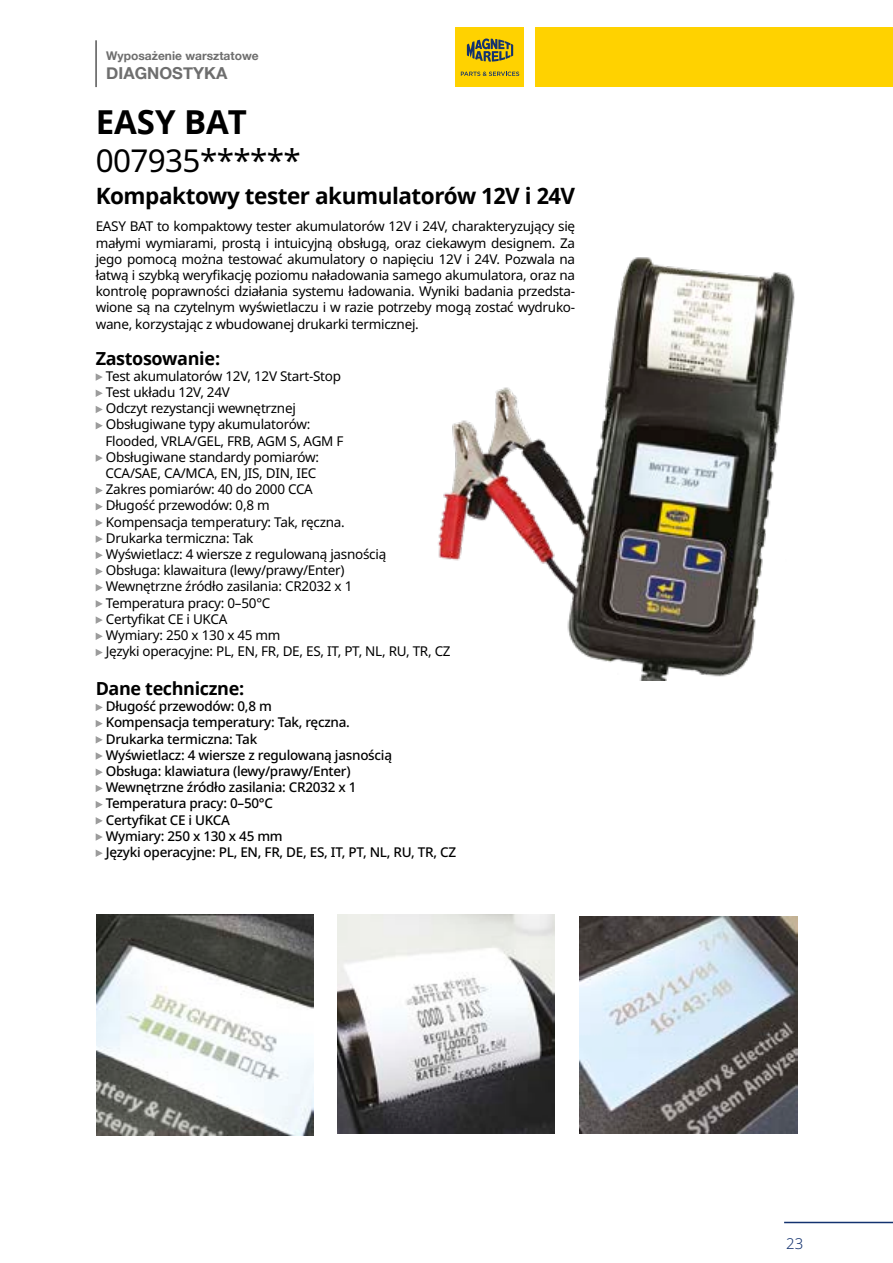
<style>
.page{position:relative;width:893px;height:1263px;background:#fff}
.page>*{position:absolute;margin:0;border:0;box-sizing:border-box;transform-origin:0 0}
.t1{font:700 33px "Noto Sans";color:#000}
.t2{font:31.5px "Noto Sans";letter-spacing:-.02em;color:#000}
.t3{font:700 22.5px "Noto Sans";letter-spacing:-.02em;color:#000}
.t4{font:700 18px "Noto Sans";letter-spacing:-.02em;color:#000}
.t5{font:700 16.5px "Helvetica Neue";color:#6e6e6e}
.t6{font:300 15px "Noto Sans";color:#13326f}
.t7{font:13.5px/16.2px "Noto Sans";letter-spacing:-.02em;color:#000;text-align:justify}
.t8{font:500 13.5px "Noto Sans";letter-spacing:-.02em;color:#000}
.t9{font:700 12px "Helvetica Neue";color:#6e6e6e}
</style>
<div class="page">
<img style="left:438px;top:257px;width:357px;height:423px">
<div style="left:536px;top:27px;width:357px;height:60px;background:#ffd200"></div>
<div style="left:455px;top:27px;width:69px;height:60px;background:#ffd200"></div>
<svg style="left:467px;top:38px;width:46px;height:24px"></svg>
<svg style="left:461px;top:72px;width:58px;height:4px"></svg>
<img style="left:96px;top:914px;width:218px;height:222px">
<img style="left:338px;top:914px;width:217px;height:220px">
<img style="left:580px;top:916px;width:218px;height:218px">
<hr style="left:784px;top:1222px;width:109px;height:1px;background:#13326f">
<svg style="left:96px;top:373px;width:7px;height:8px"></svg>
<svg style="left:96px;top:390px;width:7px;height:7px"></svg>
<svg style="left:96px;top:406px;width:7px;height:7px"></svg>
<svg style="left:96px;top:422px;width:7px;height:7px"></svg>
<svg style="left:96px;top:454px;width:7px;height:8px"></svg>
<svg style="left:96px;top:487px;width:7px;height:7px"></svg>
<svg style="left:96px;top:503px;width:7px;height:7px"></svg>
<svg style="left:96px;top:519px;width:7px;height:8px"></svg>
<svg style="left:96px;top:535px;width:7px;height:8px"></svg>
<svg style="left:96px;top:552px;width:7px;height:7px"></svg>
<svg style="left:96px;top:568px;width:7px;height:7px"></svg>
<svg style="left:96px;top:584px;width:7px;height:7px"></svg>
<svg style="left:96px;top:600px;width:7px;height:8px"></svg>
<svg style="left:96px;top:616px;width:7px;height:8px"></svg>
<svg style="left:96px;top:633px;width:7px;height:7px"></svg>
<svg style="left:96px;top:649px;width:7px;height:7px"></svg>
<svg style="left:96px;top:704px;width:7px;height:7px"></svg>
<svg style="left:96px;top:720px;width:7px;height:7px"></svg>
<svg style="left:96px;top:736px;width:7px;height:7px"></svg>
<svg style="left:96px;top:752px;width:7px;height:8px"></svg>
<svg style="left:96px;top:769px;width:7px;height:7px"></svg>
<svg style="left:96px;top:785px;width:7px;height:7px"></svg>
<svg style="left:96px;top:801px;width:7px;height:7px"></svg>
<svg style="left:96px;top:817px;width:7px;height:7px"></svg>
<svg style="left:96px;top:833px;width:7px;height:8px"></svg>
<svg style="left:96px;top:850px;width:7px;height:7px"></svg>
<hr style="left:96px;top:40px;width:1px;height:47px;background:#000">
<p class="t9" style="left:106px;top:46px;width:154px">Wyposażenie warsztatowe</p>
<p class="t5" style="left:106px;top:61px;width:122px">DIAGNOSTYKA</p>
<p class="t1" style="left:96px;top:99px;width:153px">EASY BAT</p>
<p class="t2" style="left:96px;top:139px;width:207px">007935******</p>
<p class="t3" style="left:96px;top:180px;width:481px">Kompaktowy tester akumulatorów 12V i 24V</p>
<p class="t7" style="left:96px;top:219px;width:481px">EASY BAT to kompaktowy tester akumulatorów 12V i 24V, charakteryzujący się małymi wymiarami, prostą i intuicyjną obsługą, oraz ciekawym designem. Za jego pomocą można testować akumulatory o napięciu 12V i 24V. Pozwala na łatwą i szybką weryfikację poziomu naładowania samego akumulatora, oraz na kontrolę poprawności działania systemu ładowania. Wyniki badania przedsta&shy;wione są na czytelnym wyświetlaczu i w razie potrzeby mogą zostać wydruko&shy;wane, korzystając z wbudowanej drukarki termicznej.</p>
<p class="t4" style="left:96px;top:345px;width:126px">Zastosowanie:</p>
<p class="t7" style="left:106px;top:368px;width:237px">Test akumulatorów 12V, 12V Start-Stop</p>
<p class="t7" style="left:106px;top:384px;width:126px">Test układu 12V, 24V</p>
<p class="t7" style="left:106px;top:400px;width:192px">Odczyt rezystancji wewnętrznej</p>
<p class="t7" style="left:106px;top:417px;width:206px">Obsługiwane typy akumulatorów:</p>
<p class="t7" style="left:105px;top:433px;width:240px">Flooded, VRLA/GEL, FRB, AGM S, AGM F</p>
<p class="t7" style="left:106px;top:449px;width:215px">Obsługiwane standardy pomiarów:</p>
<p class="t7" style="left:105px;top:465px;width:213px">CCA/SAE, CA/MCA, EN, JIS, DIN, IEC</p>
<p class="t7" style="left:106px;top:481px;width:209px">Zakres pomiarów: 40 do 2000 CCA</p>
<p class="t7" style="left:106px;top:498px;width:165px">Długość przewodów: 0,8 m</p>
<p class="t7" style="left:106px;top:514px;width:241px">Kompensacja temperatury: Tak, ręczna.</p>
<p class="t7" style="left:106px;top:530px;width:149px">Drukarka termiczna: Tak</p>
<p class="t7" style="left:106px;top:546px;width:282px">Wyświetlacz: 4 wiersze z regulowaną jasnością</p>
<p class="t7" style="left:106px;top:562px;width:240px">Obsługa: klawaitura (lewy/prawy/Enter)</p>
<p class="t7" style="left:106px;top:579px;width:248px">Wewnętrzne źródło zasilania: CR2032 x 1</p>
<p class="t7" style="left:106px;top:595px;width:166px">Temperatura pracy: 0–50°C</p>
<p class="t7" style="left:106px;top:611px;width:123px">Certyfikat CE i UKCA</p>
<p class="t7" style="left:106px;top:627px;width:176px">Wymiary: 250 x 130 x 45 mm</p>
<p class="t7" style="left:106px;top:643px;width:346px">Języki operacyjne: PL, EN, FR, DE, ES, IT, PT, NL, RU, TR, CZ</p>
<p class="t4" style="left:96px;top:676px;width:151px">Dane techniczne:</p>
<p class="t8" style="left:106px;top:697px;width:168px">Długość przewodów: 0,8 m</p>
<p class="t8" style="left:106px;top:713px;width:246px">Kompensacja temperatury: Tak, ręczna.</p>
<p class="t8" style="left:106px;top:729px;width:153px">Drukarka termiczna: Tak</p>
<p class="t8" style="left:106px;top:745px;width:288px">Wyświetlacz: 4 wiersze z regulowaną jasnością</p>
<p class="t8" style="left:106px;top:761px;width:246px">Obsługa: klawiatura (lewy/prawy/Enter)</p>
<p class="t8" style="left:106px;top:778px;width:252px">Wewnętrzne źródło zasilania: CR2032 x 1</p>
<p class="t8" style="left:106px;top:794px;width:169px">Temperatura pracy: 0–50°C</p>
<p class="t8" style="left:106px;top:810px;width:126px">Certyfikat CE i UKCA</p>
<p class="t8" style="left:106px;top:826px;width:178px">Wymiary: 250 x 130 x 45 mm</p>
<p class="t8" style="left:106px;top:842px;width:352px">Języki operacyjne: PL, EN, FR, DE, ES, IT, PT, NL, RU, TR, CZ</p>
<p class="t6" style="left:786px;top:1232px;width:19px">23</p>
</div>
